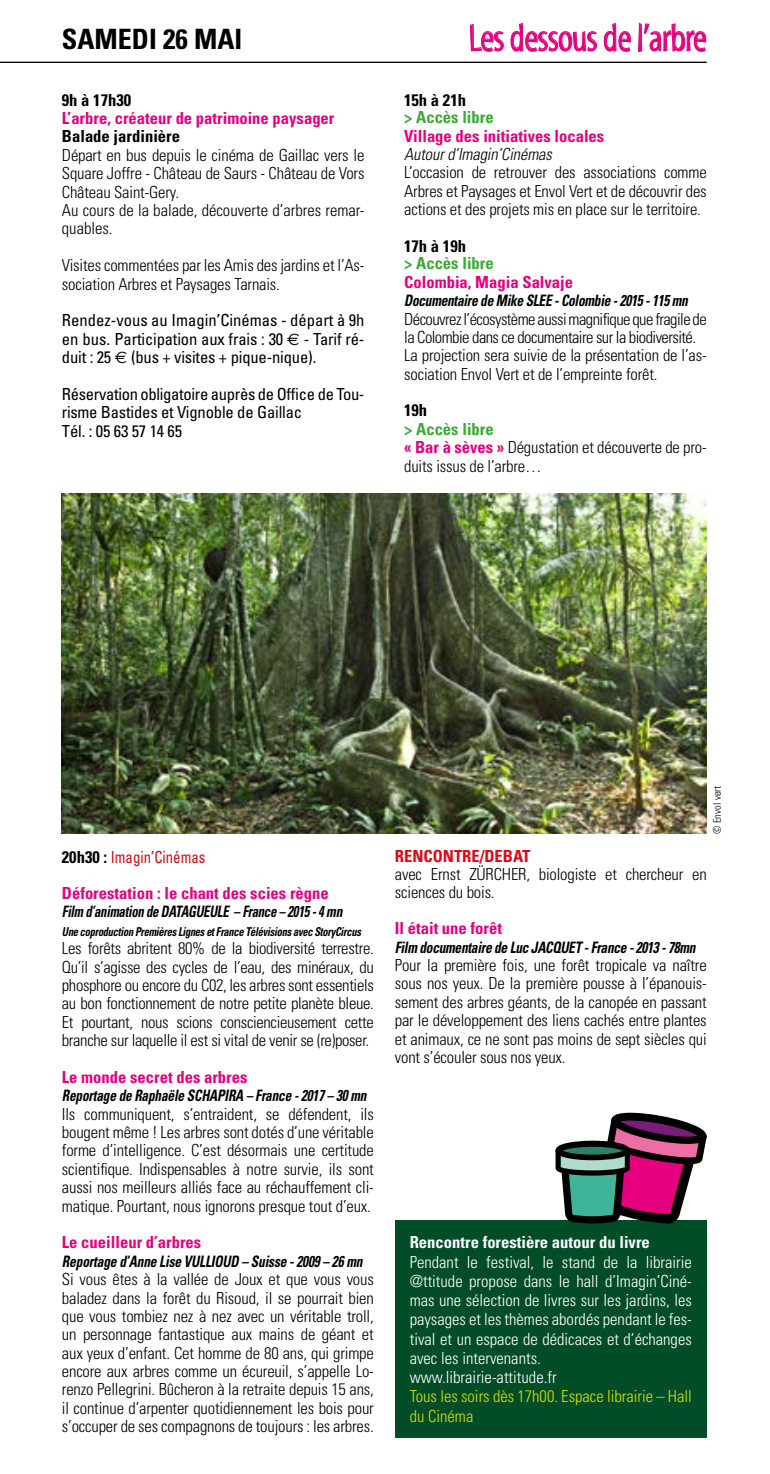
<style>
.page{position:relative;width:770px;height:1474px;background:#fff}
.page>*{position:absolute;margin:0;border:0;box-sizing:border-box;transform-origin:0 0}
.t1{font:38.5px "Myriad Tilt";letter-spacing:-.02em;color:#e6007d;scale:.95 1}
.t2{font:700 condensed 28px "Univers";color:#000}
.t3{font:300 condensed 16.62px/18.4px "Univers";letter-spacing:-.01em;color:#000;text-align:justify}
.t4{font:300 condensed 16.62px/19.2px "Univers";color:#fff}
.t5{font:condensed 16.62px/18.4px "Univers";letter-spacing:-.01em;color:#000;text-align:justify}
.t6{font:700 condensed 16.62px/35.9px "Univers";color:#e6007d}
.t7{font:300 condensed 16.62px/18.4px "Univers";letter-spacing:-.035em;color:#000}
.t8{font:300 condensed 16.62px/19.2px "Univers";color:#dedc00}
.t9{font:700 condensed 16.62px "Univers";color:#000}
.t10{font:700 condensed 16.62px "Univers";color:#fff}
.t11{font:700 condensed 16.62px "Univers";color:#3aaa35}
.t12{font:italic 300 condensed 16.62px "Univers";color:#000}
.t13{font:700 condensed 16.62px "Univers";color:#e30613}
.t14{font:italic 700 condensed 15.75px "Univers";letter-spacing:-.02em;color:#000;scale:.85 1}
.t15{font:italic 700 condensed 15.75px "Univers";letter-spacing:-.02em;color:#000;scale:.84 1}
.t16{font:italic 700 condensed 15.75px "Univers";letter-spacing:-.02em;color:#000;scale:.81 1}
.t17{font:italic 700 condensed 12.25px "Univers";letter-spacing:-.025em;color:#000;scale:.85 1}
.t18{font:300 condensed 10.5px "Univers";color:#000}
.s1{font-family:"Euro Sans";font-stretch:normal}
.s2{font-weight:700;color:#3aaa35}
.s3{font-weight:700;color:#e6007d}
.s4{color:#000}
.s5{font-weight:400;color:#d20a11}
</style>
<div class="page">
<svg style="left:470px;top:24px;width:34px;height:28px"></svg>
<svg style="left:510px;top:23px;width:87px;height:39px"></svg>
<svg style="left:604px;top:23px;width:27px;height:29px"></svg>
<svg style="left:638px;top:22px;width:68px;height:30px"></svg>
<hr style="left:0;top:62px;width:707px;height:1px;background:#000">
<img style="left:62px;top:493px;width:645px;height:341px">
<div style="left:395px;top:1220px;width:312px;height:217px;background:#004d28"></div>
<svg style="left:556px;top:1112px;width:151px;height:111px"></svg>
<h2 class="t2" style="left:62px;top:22px;width:182px">SAMEDI 26 MAI</h2>
<h1 class="t1" style="left:469px;top:17px;width:252px">Les dessous de l’arbre</h1>
<p class="t9" style="left:62px;top:90px;width:71px">9h à 17h30</p>
<p class="t6" style="left:62px;top:100px;width:274px">L’arbre, créateur de patrimoine paysager</p>
<p class="t9" style="left:62px;top:126px;width:120px">Balade jardinière</p>
<p class="t3" style="left:62px;top:146px;width:304px;text-align:left">Départ en bus depuis le cinéma de Gaillac vers le Square Joffre - Château de Saurs - Château de Vors Château Saint-Gery.<br>Au cours de la balade, découverte d’arbres remar&shy;quables.</p>
<p class="t3" style="left:62px;top:256px;width:304px">Visites commentées par les Amis des jardins et l’As&shy;sociation Arbres et Paysages Tarnais.</p>
<p class="t5" style="left:62px;top:311px;width:304px">Rendez-vous au Imagin’Cinémas - départ à 9h en bus. Participation aux frais : 30 <span class="s1">€</span> - Tarif ré&shy;duit : 25 <span class="s1">€</span> (bus + visites + pique-nique).</p>
<p class="t5" style="left:62px;top:384px;width:304px;text-align:left">Réservation obligatoire auprès de Office de Tou&shy;risme Bastides et Vignoble de Gaillac<br>Tél. : 05 63 57 14 65</p>
<p class="t9" style="left:404px;top:90px;width:63px">15h à 21h</p>
<p class="t11" style="left:404px;top:107px;width:91px">&gt; Accès libre</p>
<p class="t6" style="left:404px;top:117px;width:202px">Village des initiatives locales</p>
<p class="t12" style="left:404px;top:144px;width:153px">Autourd’Imagin’Cinémas</p>
<p class="t3" style="left:404px;top:163px;width:304px">L’occasion de retrouver des associations comme Arbres et Paysages et Envol Vert et de découvrir des actions et des projets mis en place sur le territoire.</p>
<p class="t9" style="left:404px;top:236px;width:63px">17h à 19h</p>
<p class="t11" style="left:404px;top:253px;width:91px">&gt; Accès libre</p>
<p class="t6" style="left:404px;top:264px;width:171px">Colombia, Magia Salvaje</p>
<p class="t14" style="left:404px;top:291px;width:335px">Documentaire de Mike SLEE - Colombie - 2015 - 115 mn</p>
<p class="t7" style="left:404px;top:309px;width:304px">Découvrez l’écosystème aussi magnifique que fragile de la Colombie dans ce documentaire sur la biodiversité.<br>La projection sera suivie de la présentation de l’as&shy;sociation Envol Vert et de l’empreinte forêt.</p>
<p class="t9" style="left:404px;top:400px;width:25px">19h</p>
<p class="t3" style="left:404px;top:420px;width:304px;text-align:left"><span class="s2">&gt; Accès libre<br></span><span class="s3">« Bar à sèves »</span> Dégustation et découverte de pro&shy;duits issus de l’arbre…</p>
<p class="t6" style="left:62px;top:839px;width:268px"><span class="s4">20h30 :</span> <span class="s5">Imagin’Cinémas<br></span>Déforestation : le chant des scies règne</p>
<p class="t16" style="left:62px;top:902px;width:348px">Film d’animation de DATAGUEULE – France – 2015 - 4 mn</p>
<p class="t17" style="left:62px;top:924px;width:353px">Une coproduction Premières Lignes et France Télévisions avec StoryCircus</p>
<p class="t3" style="left:62px;top:939px;width:313px">Les forêts abritent 80% de la biodiversité terrestre.<br>Qu’il s’agisse des cycles de l’eau, des minéraux, du phosphore ou encore du C02, les arbres sont essentiels au bon fonctionnement de notre petite planète bleue.<br>Et pourtant, nous scions consciencieusement cette branche sur laquelle il est si vital de venir se (re)poser.</p>
<p class="t6" style="left:62px;top:1058px;width:187px">Le monde secret des arbres</p>
<p class="t15" style="left:62px;top:1086px;width:364px">Reportage de Raphaële SCHAPIRA – France - 2017 – 30 mn</p>
<p class="t3" style="left:62px;top:1104px;width:313px">Ils communiquent, s’entraident, se défendent, ils bougent même ! Les arbres sont dotés d’une véritable forme d’intelligence. C’est désormais une certitude scientifique. Indispensables à notre survie, ils sont aussi nos meilleurs alliés face au réchauffement cli&shy;matique. Pourtant, nous ignorons presque tout d’eux.</p>
<p class="t6" style="left:62px;top:1224px;width:141px">Le cueilleur d’arbres</p>
<p class="t14" style="left:62px;top:1251px;width:355px">Reportage d’Anne Lise VULLIOUD – Suisse - 2009 – 26 mn</p>
<p class="t3" style="left:62px;top:1270px;width:314px">Si vous êtes à la vallée de Joux et que vous vous baladez dans la forêt du Risoud, il se pourrait bien que vous tombiez nez à nez avec un véritable troll, un personnage fantastique aux mains de géant et aux yeux d’enfant. Cet homme de 80 ans, qui grimpe encore aux arbres comme un écureuil, s’appelle Lo&shy;renzo Pellegrini. Bûcheron à la retraite depuis 15 ans, il continue d’arpenter quotidiennement les bois pour s’occuper de ses compagnons de toujours : les arbres.</p>
<p class="t18" style="left:711px;top:834px;width:50px;rotate:-90deg">© Envol vert</p>
<p class="t13" style="left:395px;top:846px;width:137px">RENCONTRE/DEBAT</p>
<p class="t3" style="left:395px;top:865px;width:313px;line-height:17.5px">avec Ernst ZÜRCHER, biologiste et chercheur en sciences du bois.</p>
<p class="t6" style="left:395px;top:910px;width:109px">Il était une forêt</p>
<p class="t14" style="left:395px;top:937px;width:355px">Film documentaire de Luc JACQUET - France - 2013 - 78mn</p>
<p class="t3" style="left:395px;top:956px;width:314px">Pour la première fois, une forêt tropicale va naître sous nos yeux. De la première pousse à l’épanouis&shy;sement des arbres géants, de la canopée en passant par le développement des liens cachés entre plantes et animaux, ce ne sont pas moins de sept siècles qui vont s’écouler sous nos yeux.</p>
<p class="t10" style="left:410px;top:1232px;width:242px">Rencontre forestière autour du livre</p>
<p class="t4" style="left:410px;top:1252px;width:284px">Pendant le festival, le stand de la librairie @ttitude propose dans le hall d’Imagin’Ciné&shy;mas une sélection de livres sur les jardins, les paysages et les thèmes abordés pendant le fes&shy;tival et un espace de dédicaces et d’échanges avec les intervenants.<br>www.librairie-attitude.fr</p>
<p class="t8" style="left:410px;top:1386px;width:284px">Tous les soirs dès 17h00. Espace librairie – Hall du Cinéma</p>
</div>
